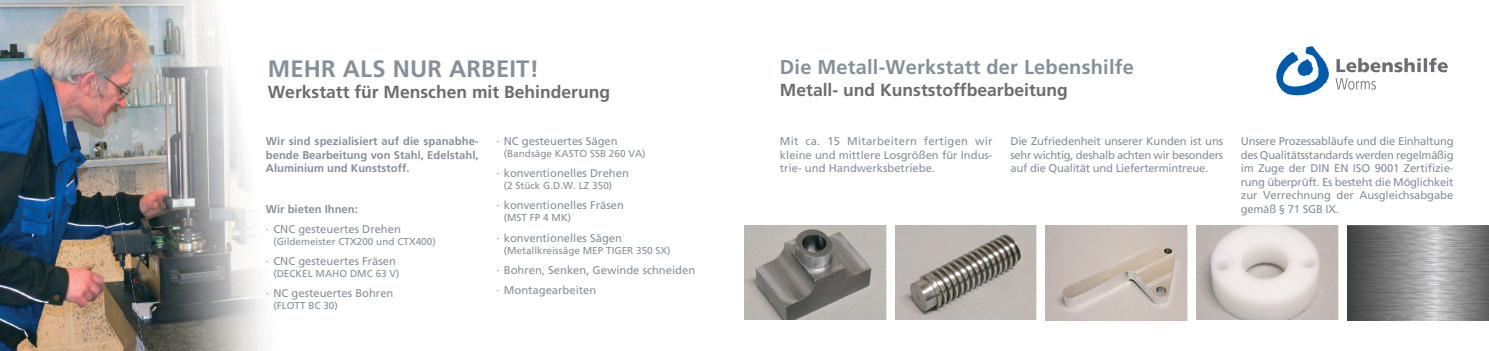
<style>
.page{position:relative;width:1489px;height:351px;background:#fff}
.page>*{position:absolute;margin:0;border:0;box-sizing:border-box;transform-origin:0 0}
.t1{font:700 23.75px "Frutiger LT Std";letter-spacing:.01em;color:#87909a}
.t2{font:700 20px "Frutiger LT Std";letter-spacing:.01em;color:#87909a}
.t3{font:700 17.5px "Frutiger LT Std";color:#6c6d70}
.t4{font:11.25px/13.5px "Frutiger LT Std";color:#87909a;text-align:justify}
.t5{font:700 11.25px/13.5px "Frutiger LT Std";color:#87909a;text-align:justify}
.t6{font:10px "Frutiger LT Std";color:#87909a}
</style>
<div class="page">
<img style="left:1347px;top:225px;width:141px;height:96px">
<img style="left:0;top:0;width:81px;height:351px">
<img style="left:81px;top:0;width:183px;height:351px">
<img style="left:257px;top:127px;width:7px;height:193px">
<img style="left:258px;top:51px;width:6px;height:61px">
<svg style="left:1276px;top:46px;width:52px;height:49px"></svg>
<svg style="left:1335px;top:78px;width:40px;height:12px"></svg>
<svg style="left:1336px;top:58px;width:111px;height:14px"></svg>
<img style="left:744px;top:225px;width:142px;height:95px">
<img style="left:895px;top:225px;width:141px;height:95px">
<img style="left:1045px;top:225px;width:142px;height:96px">
<img style="left:1196px;top:225px;width:142px;height:95px">
<h1 class="t1" style="left:268px;top:55px;width:273px">MEHR ALS NUR ARBEIT!</h1>
<h3 class="t3" style="left:268px;top:82px;width:344px">Werkstatt für Menschen mit Behinderung</h3>
<p class="t5" style="left:266px;top:135px;width:214px">Wir sind spezialisiert auf die spanabhe&shy;bende Bearbeitung von Stahl, Edelstahl, Aluminium und Kunststoff.</p>
<p class="t5" style="left:266px;top:202px;width:93px">Wir bieten Ihnen:</p>
<p class="t4" style="left:266px;top:222px;width:137px">· CNC gesteuertes Drehen</p>
<p class="t6" style="left:273px;top:236px;width:164px">(Gildemeister CTX200 und CTX400)</p>
<p class="t4" style="left:266px;top:254px;width:132px">· CNC gesteuertes Fräsen</p>
<p class="t6" style="left:273px;top:268px;width:128px">(DECKEL MAHO DMC 63 V)</p>
<p class="t4" style="left:266px;top:286px;width:129px">· NC gesteuertes Bohren</p>
<p class="t6" style="left:273px;top:300px;width:66px">(FLOTT BC 30)</p>
<p class="t4" style="left:496px;top:135px;width:123px">· NC gesteuertes Sägen</p>
<p class="t6" style="left:504px;top:148px;width:143px">(Bandsäge KASTO SSB 260 VA)</p>
<p class="t4" style="left:496px;top:167px;width:134px">· konventionelles Drehen</p>
<p class="t6" style="left:504px;top:180px;width:110px">(2 Stück G.D.W. LZ 350)</p>
<p class="t4" style="left:496px;top:199px;width:129px">· konventionelles Fräsen</p>
<p class="t6" style="left:504px;top:212px;width:69px">(MST FP 4 MK)</p>
<p class="t4" style="left:496px;top:231px;width:127px">· konventionelles Sägen</p>
<p class="t6" style="left:504px;top:244px;width:168px">(Metallkreissäge MEP TIGER 350 SX)</p>
<p class="t4" style="left:496px;top:260px;width:200px;line-height:20px">· Bohren, Senken, Gewinde schneiden · Montagearbeiten</p>
<h2 class="t2" style="left:780px;top:56px;width:355px">Die Metall-Werkstatt der Lebenshilfe</h2>
<h3 class="t3" style="left:780px;top:79px;width:289px">Metall- und Kunststoffbearbeitung</h3>
<p class="t4" style="left:780px;top:135px;width:214px">Mit ca. 15 Mitarbeitern fertigen wir kleine und mittlere Losgrößen für Indus&shy;trie- und Handwerksbetriebe.</p>
<p class="t4" style="left:1010px;top:135px;width:214px">Die Zufriedenheit unserer Kunden ist uns sehr wichtig, deshalb achten wir besonders auf die Qualität und Liefertermintreue.</p>
<p class="t4" style="left:1240px;top:135px;width:214px">Unsere Prozessabläufe und die Einhaltung des Qualitätsstandards werden regelmäßig im Zuge der DIN EN ISO 9001 Zertifizie&shy;rung überprüft. Es besteht die Möglichkeit zur Verrechnung der Ausgleichsabgabe gemäß § 71 SGB IX.</p>
</div>
